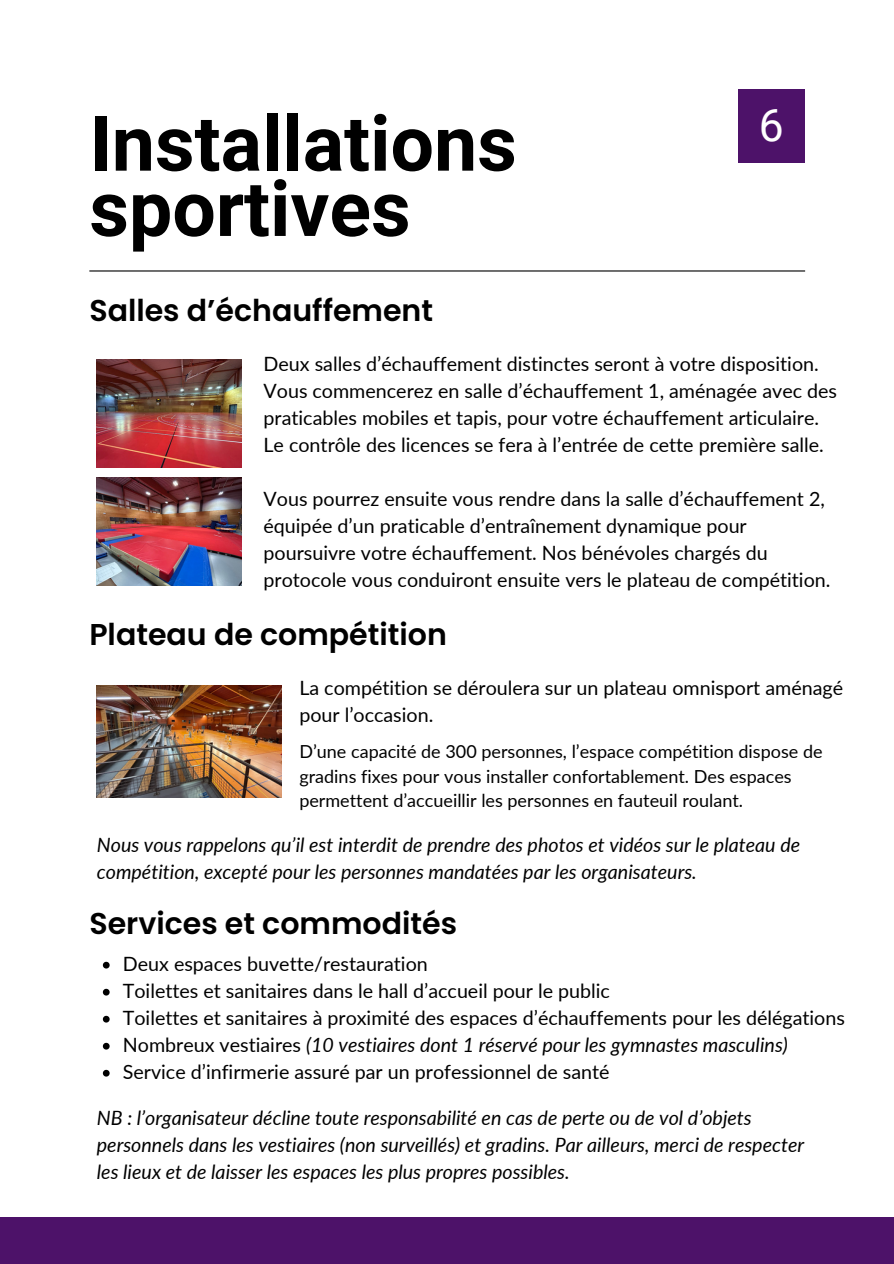
<style>
.page{position:relative;width:894px;height:1264px;background:#fff}
.page>*{position:absolute;margin:0;border:0;box-sizing:border-box;transform-origin:0 0}
.t1{font:700 76.95px/65.2px "Roboto";color:#000}
.t2{font:44.4px "Roboto";color:#fff}
.t3{font:600 30px "Poppins";color:#000}
.t4{font:19.65px/27px "Lato";color:#000}
.t5{font:italic 19.65px/27px "Lato";color:#000}
.t6{font:18px/24.8px "Lato";color:#000}
.s1{font-style:normal}
</style>
<div class="page">
<div style="left:738px;top:89px;width:66px;height:74px;background:#4d1269"></div>
<img style="left:97px;top:685px;width:184px;height:112px">
<div style="left:0;top:1216px;width:893px;height:47px;background:#4d1269"></div>
<hr style="left:89px;top:270px;width:715px;height:1px;background:#000">
<img style="left:97px;top:359px;width:144px;height:108px">
<img style="left:97px;top:478px;width:144px;height:108px">
<svg style="left:103px;top:961px;width:7px;height:7px"></svg>
<svg style="left:103px;top:988px;width:7px;height:7px"></svg>
<svg style="left:103px;top:1015px;width:7px;height:7px"></svg>
<svg style="left:103px;top:1042px;width:7px;height:7px"></svg>
<svg style="left:103px;top:1069px;width:7px;height:7px"></svg>
<p class="t1" style="left:89px;top:112px;width:429px">Installations sportives</p>
<h1 class="t2" style="left:758px;top:100px;width:26px">6</h1>
<p class="t3" style="left:89px;top:289px;width:345px">Salles d’échauffement</p>
<h2 class="t4" style="left:263px;top:349px;width:575px">Deux salles d’échauffement distinctes seront à votre disposition.<br>Vous commencerez en salle d’échauffement 1, aménagée avec des praticables mobiles et tapis, pour votre échauffement articulaire.<br>Le contrôle des licences se fera à l’entrée de cette première salle.</h2>
<p class="t4" style="left:263px;top:484px;width:568px">Vous pourrez ensuite vous rendre dans la salle d’échauffement 2, équipée d’un praticable d’entraînement dynamique pour poursuivre votre échauffement. Nos bénévoles chargés du protocole vous conduiront ensuite vers le plateau de compétition.</p>
<p class="t3" style="left:89px;top:614px;width:359px">Plateau de compétition</p>
<p class="t4" style="left:299px;top:673px;width:545px">La compétition se déroulera sur un plateau omnisport aménagé pour l’occasion.</p>
<h2 class="t6" style="left:299px;top:738px;width:524px">D’une capacité de 300 personnes, l’espace compétition dispose de gradins fixes pour vous installer confortablement. Des espaces permettent d’accueillir les personnes en fauteuil roulant.</h2>
<p class="t5" style="left:97px;top:830px;width:704px">Nous vous rappelons qu’il est interdit de prendre des photos et vidéos sur le plateau de compétition, excepté pour les personnes mandatées par les organisateurs.</p>
<p class="t3" style="left:89px;top:902px;width:369px">Services et commodités</p>
<h2 class="t4" style="left:123px;top:949px;width:306px">Deux espaces buvette/restauration</h2>
<p class="t4" style="left:123px;top:976px;width:488px">Toilettes et sanitaires dans le hall d’accueil pour le public</p>
<p class="t4" style="left:123px;top:1003px;width:723px">Toilettes et sanitaires à proximité des espaces d’échauffements pour les délégations</p>
<p class="t5" style="left:123px;top:1030px;width:666px"><span class="s1">Nombreux vestiaires</span> (10 vestiaires dont 1 réservé pour les gymnastes masculins)</p>
<p class="t4" style="left:123px;top:1057px;width:488px">Service d’infirmerie assuré par un professionnel de santé</p>
<p class="t5" style="left:97px;top:1104px;width:708px">NB : l’organisateur décline toute responsabilité en cas de perte ou de vol d’objets personnels dans les vestiaires (non surveillés) et gradins. Par ailleurs, merci de respecter les lieux et de laisser les espaces les plus propres possibles.</p>
</div>
